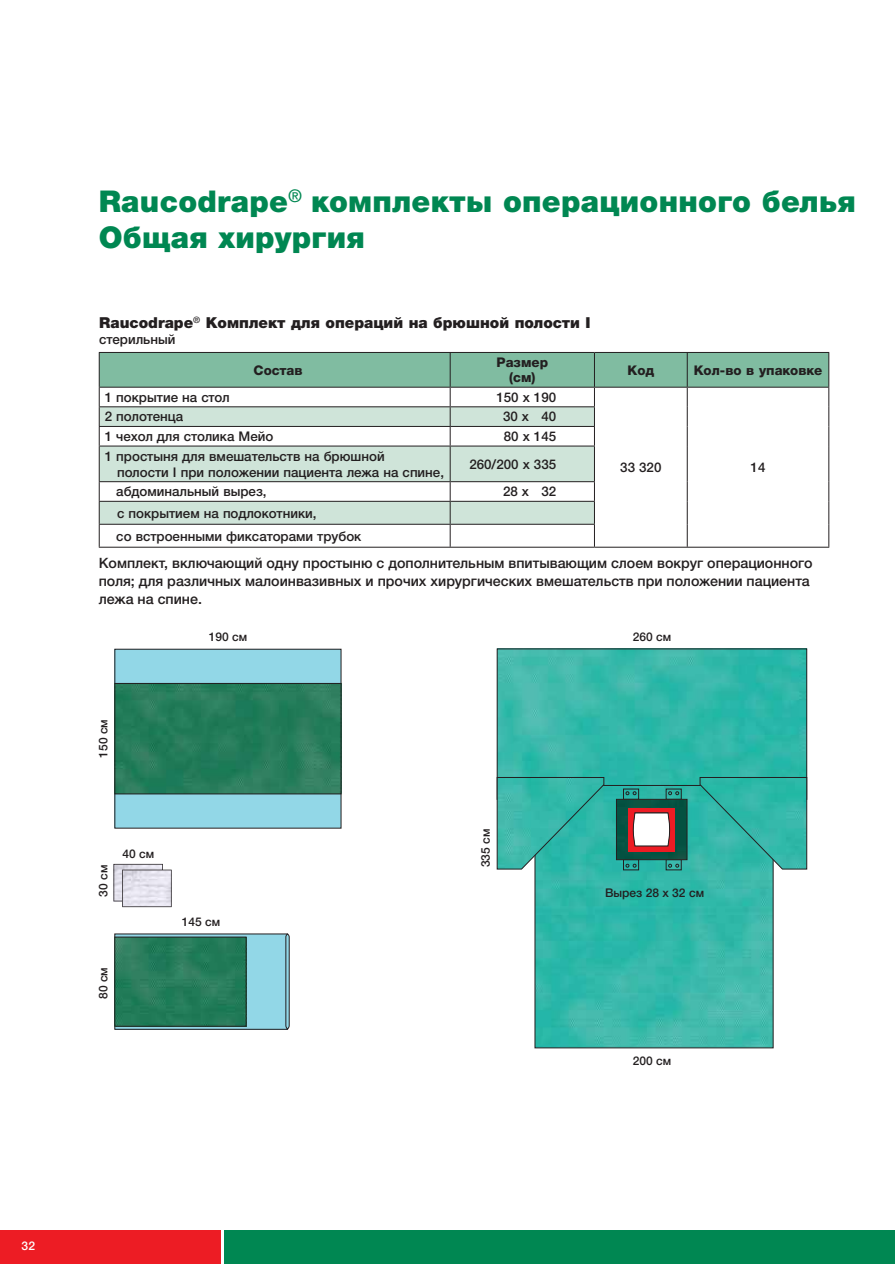
<style>
.page{position:relative;width:895px;height:1264px;background:#fff}
.page>*{position:absolute;margin:0;border:0;box-sizing:border-box;transform-origin:0 0}
.t1{font:900 30px/36px "Helvetica Neue LTW1 G";letter-spacing:.01em;color:#008752}
.t2{font:900 15.15px "Helvetica Neue LTW1 G";color:#231f20}
.t3{font:500 14.25px/18px "Helvetica Neue LTW1 G";color:#231f20}
.t4{font:500 13.35px/16px "Helvetica Neue LTW1 G";color:#231f20}
.t5{font:800 13.35px/15.1px "Helvetica Neue LTW1 G";color:#231f20;text-align:center}
.t6{font:500 12px "Helvetica Neue LTW1 G";color:#231f20}
.t7{font:500 12px "Helvetica Neue LTW1 G";color:#fff}
</style>
<div class="page">
<div style="left:224px;top:1230px;width:671px;height:33px;background:#008752"></div>
<div style="left:0;top:1230px;width:220px;height:33px;background:#ed1c24"></div>
<svg style="left:100px;top:446px;width:728px;height:101px"></svg>
<svg style="left:100px;top:446px;width:494px;height:78px;fill:#cfe4d9"></svg>
<hr style="left:99px;top:446px;width:1px;height:35px;background:#231f20">
<hr style="left:450px;top:446px;width:1px;height:35px;background:#231f20">
<hr style="left:594px;top:446px;width:1px;height:35px;background:#231f20">
<hr style="left:687px;top:446px;width:1px;height:36px;background:#231f20">
<hr style="left:99px;top:481px;width:351px;height:1px;background:#231f20">
<hr style="left:450px;top:481px;width:145px;height:1px;background:#231f20">
<hr style="left:99px;top:501px;width:351px;height:1px;background:#231f20">
<hr style="left:450px;top:501px;width:145px;height:1px;background:#231f20">
<hr style="left:99px;top:524px;width:351px;height:1px;background:#231f20">
<svg style="left:99px;top:482px;width:1px;height:65px"></svg>
<hr style="left:450px;top:524px;width:145px;height:1px;background:#231f20">
<svg style="left:450px;top:482px;width:1px;height:65px"></svg>
<svg style="left:594px;top:482px;width:1px;height:65px"></svg>
<svg style="left:687px;top:482px;width:1px;height:65px"></svg>
<hr style="left:99px;top:547px;width:495px;height:1px;background:#231f20">
<hr style="left:594px;top:547px;width:235px;height:1px;background:#231f20">
<svg style="left:99px;top:352px;width:730px;height:94px"></svg>
<hr style="left:828px;top:446px;width:1px;height:36px;background:#231f20">
<svg style="left:828px;top:482px;width:1px;height:65px"></svg>
<img style="left:499px;top:650px;width:306px;height:134px">
<div style="left:497px;top:648px;width:310px;height:151px;border:1px solid #231f20"></div>
<svg style="left:534px;top:784px;width:240px;height:264px;background:#35b8a9"></svg>
<svg style="left:496px;top:776px;width:109px;height:93px;background:#37b4a6"></svg>
<svg style="left:616px;top:776px;width:191px;height:94px;background:#40a195"></svg>
<div style="left:115px;top:649px;width:226px;height:179px;background:#92d7e7"></div>
<div style="left:114px;top:649px;width:227px;height:179px;border:1px solid #231f20"></div>
<img style="left:116px;top:685px;width:223px;height:107px">
<div style="left:114px;top:683px;width:227px;height:111px;border:1px solid #231f20"></div>
<div style="left:115px;top:934px;width:172px;height:95px;background:#92d7e7"></div>
<img style="left:116px;top:938px;width:128px;height:86px">
<div style="left:114px;top:936px;width:132px;height:90px;border:1px solid #231f20"></div>
<svg style="left:285px;top:933px;width:5px;height:96px"></svg>
<svg style="left:113px;top:864px;width:59px;height:43px;background:#d6d4de"></svg>
<h1 class="t1" style="left:99px;top:183px;width:758px">Raucodrape<sup>®</sup> комплекты операционного белья<br>Общая хирургия</h1>
<p class="t2" style="left:99px;top:313px;width:493px">Raucodrape<sup>®</sup> Комплект для операций на брюшной полости I</p>
<p class="t4" style="left:99px;top:332px;width:78px">стерильный</p>
<p class="t5" style="left:254px;top:364px;width:50px">Состав</p>
<p class="t5" style="left:497px;top:356px;width:53px">Размер (см)</p>
<p class="t5" style="left:627px;top:364px;width:28px">Код</p>
<p class="t5" style="left:694px;top:364px;width:130px">Кол-во в упаковке</p>
<p class="t4" style="left:105px;top:391px;width:126px">1 покрытие на стол</p>
<p class="t4" style="left:496px;top:391px;width:61px">150 x 190</p>
<p class="t4" style="left:105px;top:410px;width:80px">2 полотенца</p>
<p class="t4" style="left:503px;top:410px;width:55px">30 x 40</p>
<p class="t4" style="left:105px;top:430px;width:170px">1 чехол для столика Мейо</p>
<p class="t4" style="left:504px;top:430px;width:54px">80 x 145</p>
<p class="t4" style="left:117px;top:449px;width:329px;text-indent:-12px">1 простыня для вмешательств на брюшной<br>полости I при положении пациента лежа на спине,</p>
<p class="t4" style="left:469px;top:457px;width:88px">260/200 x 335</p>
<p class="t4" style="left:116px;top:485px;width:152px">абдоминальный вырез,</p>
<p class="t4" style="left:503px;top:485px;width:55px">28 x 32</p>
<p class="t4" style="left:116px;top:503px;width:247px;line-height:23px">с покрытием на подлокотники,<br>со встроенными фиксаторами трубок</p>
<p class="t3" style="left:99px;top:555px;width:715px">Комплект, включающий одну простыню с дополнительным впитывающим слоем вокруг операционного поля; для различных малоинвазивных и прочих хирургических вмешательств при положении пациента лежа на спине.</p>
<p class="t6" style="left:633px;top:633px;width:40px">260 см</p>
<p class="t4" style="left:620px;top:461px;width:43px">33 320</p>
<p class="t4" style="left:751px;top:461px;width:16px">14</p>
<p class="t6" style="left:209px;top:633px;width:40px">190 см</p>
<p class="t6" style="left:99px;top:757px;width:40px;rotate:-90deg">150 см</p>
<p class="t6" style="left:99px;top:896px;width:33px;rotate:-90deg">30 см</p>
<p class="t6" style="left:122px;top:849px;width:33px">40 см</p>
<p class="t6" style="left:99px;top:999px;width:33px;rotate:-90deg">80 см</p>
<p class="t6" style="left:182px;top:918px;width:40px">145 см</p>
<p class="t6" style="left:481px;top:867px;width:40px;rotate:-90deg">335 см</p>
<p class="t6" style="left:605px;top:888px;width:100px">Вырез 28 x 32 см</p>
<p class="t6" style="left:633px;top:1056px;width:40px">200 см</p>
<p class="t7" style="left:22px;top:1241px;width:15px">32</p>
</div>
